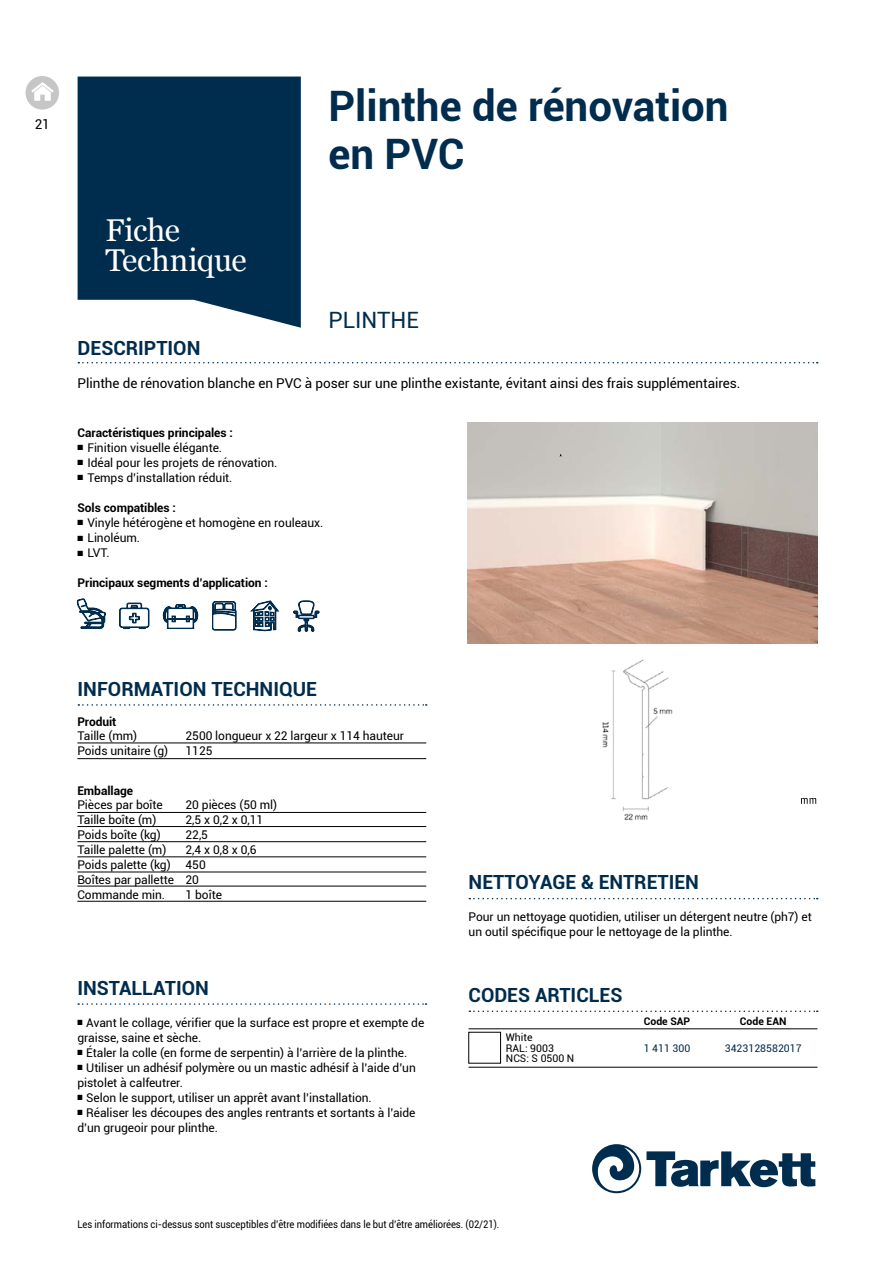
<style>
.page{position:relative;width:893px;height:1263px;background:#fff}
.page>*{position:absolute;margin:0;border:0;box-sizing:border-box;transform-origin:0 0}
.t1{font:700 42px/48px "Roboto";color:#002c4d}
.t2{font:31.5px/30px "Georgia";letter-spacing:-.01em;color:#fff}
.t3{font:22.5px "Roboto";color:#002c4d}
.t4{font:700 19.5px "Roboto";color:#002c4d}
.t5{font:13.5px "Roboto";letter-spacing:-.005em;color:#000}
.t6{font:12px/15px "Roboto";letter-spacing:-.005em;color:#000}
.t7{font:700 12px "Roboto";letter-spacing:-.005em;color:#000}
.t8{font:10.5px "Roboto";letter-spacing:-.005em;color:#000;scale:.9 1}
.t9{font:10.5px/10.5px "Roboto";letter-spacing:-.005em;color:#000}
.t10{font:10.5px "Roboto";color:#002c4d}
.t11{font:700 10.5px "Roboto";color:#000}
.t12{font:7.5px "Zapf Dingbats ITC";color:#000}
.t13{font:7.5px "Zapf Dingbats ITC";color:#000;scale:.9 1}
</style>
<div class="page">
<img style="left:602px;top:659px;width:71px;height:162px">
<svg style="left:801px;top:798px;width:15px;height:6px"></svg>
<svg style="left:119px;top:603px;width:30px;height:26px"></svg>
<svg style="left:163px;top:604px;width:35px;height:25px"></svg>
<svg style="left:77px;top:598px;width:28px;height:31px"></svg>
<svg style="left:293px;top:601px;width:26px;height:30px"></svg>
<svg style="left:212px;top:601px;width:24px;height:29px"></svg>
<svg style="left:251px;top:600px;width:28px;height:31px"></svg>
<svg style="left:592px;top:1144px;width:223px;height:49px"></svg>
<hr style="left:77px;top:812px;width:349px;height:1px;background:#000">
<hr style="left:77px;top:841px;width:349px;height:1px;background:#000">
<hr style="left:77px;top:872px;width:349px;height:1px;background:#000">
<hr style="left:77px;top:826px;width:349px;height:1px;background:#000">
<hr style="left:77px;top:856px;width:349px;height:1px;background:#000">
<hr style="left:77px;top:886px;width:349px;height:1px;background:#000">
<hr style="left:77px;top:901px;width:349px;height:1px;background:#000">
<hr style="left:77px;top:758px;width:349px;height:1px;background:#000">
<hr style="left:77px;top:743px;width:349px;height:1px;background:#000">
<img style="left:468px;top:423px;width:349px;height:221px">
<svg style="left:78px;top:362px;width:740px;height:1px"></svg>
<svg style="left:78px;top:77px;width:223px;height:251px;background:#153e5c"></svg>
<hr style="left:469px;top:1028px;width:348px;height:1px;background:#000">
<hr style="left:469px;top:1067px;width:348px;height:1px;background:#000">
<svg style="left:78px;top:704px;width:349px;height:2px"></svg>
<svg style="left:78px;top:1003px;width:348px;height:2px"></svg>
<svg style="left:469px;top:898px;width:349px;height:1px"></svg>
<svg style="left:469px;top:1010px;width:349px;height:2px"></svg>
<svg style="left:26px;top:76px;width:33px;height:34px"></svg>
<p class="t5" style="left:35px;top:114px;width:17px">21</p>
<h2 class="t2" style="left:105px;top:214px;width:143px">Fiche<br>Technique</h2>
<h3 class="t4" style="left:78px;top:334px;width:124px">DESCRIPTION</h3>
<h1 class="t1" style="left:328px;top:80px;width:402px">Plinthe de rénovation en PVC</h1>
<h3 class="t3" style="left:328px;top:304px;width:92px">PLINTHE</h3>
<p class="t5" style="left:78px;top:374px;width:664px">Plinthe de rénovation blanche en PVC à poser sur une plinthe existante, évitant ainsi des frais supplémentaires.</p>
<p class="t7" style="left:78px;top:424px;width:157px">Caractéristiques principales :</p>
<p class="t12" style="left:78px;top:444px;width:7px">■</p>
<p class="t6" style="left:87px;top:440px;width:136px">Finition visuelle élégante.</p>
<p class="t12" style="left:78px;top:459px;width:7px">■</p>
<p class="t6" style="left:87px;top:455px;width:191px">Idéal pour les projets de rénovation.</p>
<p class="t12" style="left:78px;top:474px;width:7px">■</p>
<p class="t6" style="left:87px;top:470px;width:147px">Temps d’installation réduit.</p>
<p class="t7" style="left:78px;top:499px;width:100px">Sols compatibles :</p>
<p class="t12" style="left:78px;top:519px;width:7px">■</p>
<p class="t6" style="left:87px;top:515px;width:237px">Vinyle hétérogène et homogène en rouleaux.</p>
<p class="t12" style="left:78px;top:534px;width:7px">■</p>
<p class="t6" style="left:87px;top:530px;width:54px">Linoléum.</p>
<p class="t12" style="left:78px;top:549px;width:7px">■</p>
<p class="t6" style="left:87px;top:545px;width:24px">LVT.</p>
<p class="t7" style="left:78px;top:574px;width:192px">Principaux segments d’application :</p>
<h3 class="t4" style="left:78px;top:675px;width:241px">INFORMATION TECHNIQUE</h3>
<p class="t7" style="left:77px;top:713px;width:41px">Produit</p>
<p class="t6" style="left:77px;top:728px;width:92px">Taille (mm)<br>Poids unitaire (g)</p>
<p class="t7" style="left:77px;top:782px;width:57px">Emballage</p>
<p class="t6" style="left:77px;top:797px;width:98px">Pièces par boîte<br>Taille boîte (m)<br>Poids boîte (kg)<br>Taille palette (m)<br>Poids palette (kg)<br>Boîtes par pallette<br>Commande min.</p>
<p class="t6" style="left:186px;top:728px;width:220px">2500 longueur x 22 largeur x 114 hauteur<br>1125</p>
<p class="t6" style="left:186px;top:797px;width:93px">20 pièces (50 ml)<br>2,5 x 0,2 x 0,11<br>22,5<br>2,4 x 0,8 x 0,6<br>450<br>20<br>1 boîte</p>
<h3 class="t4" style="left:77px;top:974px;width:133px">INSTALLATION</h3>
<p class="t13" style="left:77px;top:1019px;width:7px">■</p>
<p class="t6" style="left:77px;top:1014px;width:348px;text-indent:9px">Avant le collage, vérifier que la surface est propre et exempte de graisse, saine et sèche.</p>
<p class="t13" style="left:77px;top:1049px;width:7px">■</p>
<p class="t6" style="left:86px;top:1044px;width:322px">Étaler la colle (en forme de serpentin) à l’arrière de la plinthe.</p>
<p class="t13" style="left:77px;top:1064px;width:7px">■</p>
<p class="t6" style="left:77px;top:1059px;width:340px;text-indent:9px">Utiliser un adhésif polymère ou un mastic adhésif à l’aide d’un pistolet à calfeutrer.</p>
<p class="t13" style="left:77px;top:1094px;width:7px">■</p>
<p class="t6" style="left:86px;top:1089px;width:287px">Selon le support, utiliser un apprêt avant l’installation.</p>
<p class="t13" style="left:77px;top:1109px;width:7px">■</p>
<p class="t6" style="left:77px;top:1104px;width:340px;text-indent:9px">Réaliser les découpes des angles rentrants et sortants à l’aide d’un grugeoir pour plinthe.</p>
<h3 class="t4" style="left:469px;top:869px;width:232px">NETTOYAGE &amp; ENTRETIEN</h3>
<p class="t6" style="left:469px;top:909px;width:345px">Pour un nettoyage quotidien, utiliser un détergent neutre (ph7) et un outil spécifique pour le nettoyage de la plinthe.</p>
<h3 class="t4" style="left:469px;top:981px;width:155px">CODES ARTICLES</h3>
<p class="t9" style="left:506px;top:1032px;width:70px">White<br>RAL: 9003<br>NCS: S 0500 N</p>
<p class="t11" style="left:644px;top:1013px;width:48px">Code SAP</p>
<p class="t11" style="left:740px;top:1013px;width:48px">Code EAN</p>
<p class="t10" style="left:644px;top:1041px;width:48px">1 411 300</p>
<p class="t10" style="left:725px;top:1041px;width:78px">3423128582017</p>
<p class="t8" style="left:77px;top:1217px;width:470px">Les informations ci-dessus sont susceptibles d’être modifiées dans le but d’être améliorées. (02/21).</p>
</div>
